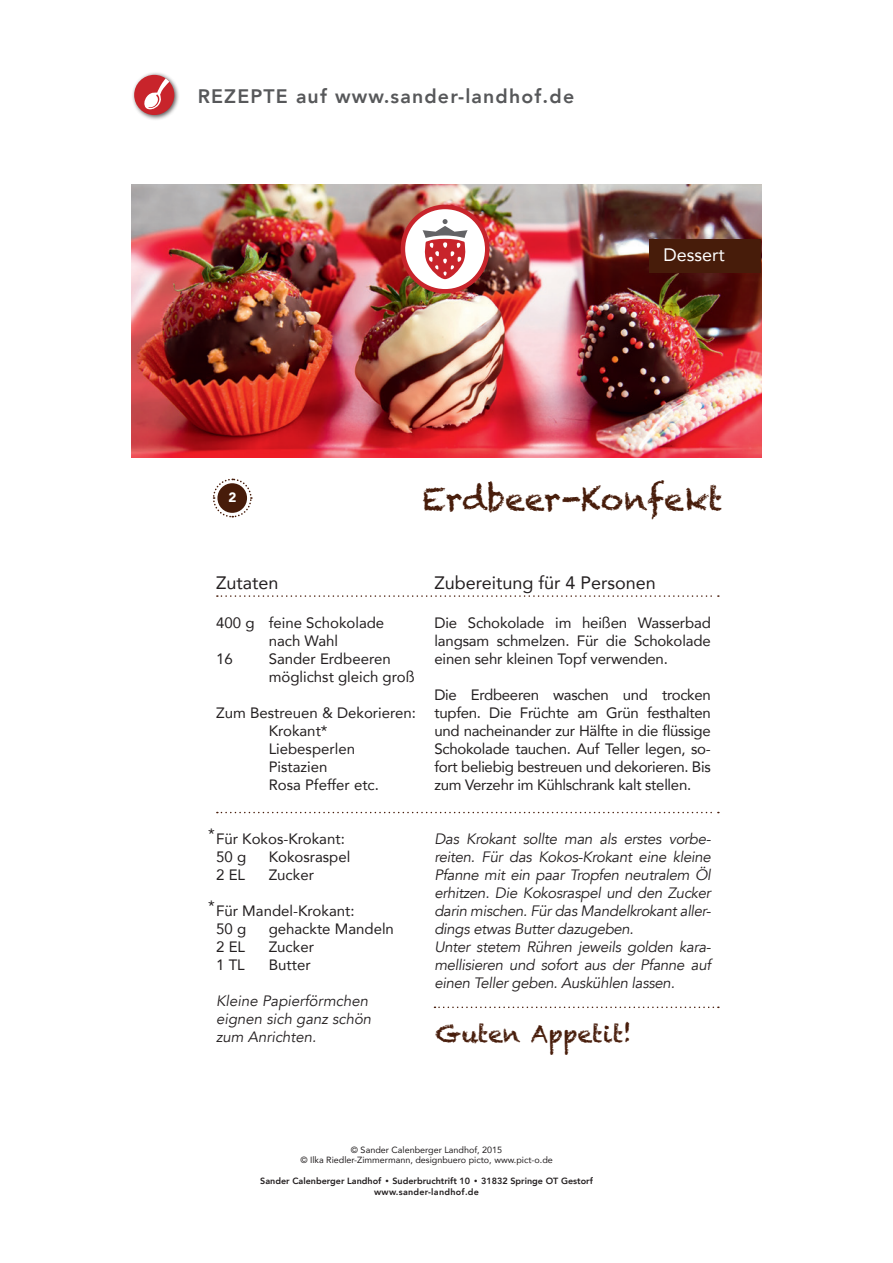
<style>
.page{position:relative;width:893px;height:1263px;background:#fff}
.page>*{position:absolute;margin:0;border:0;box-sizing:border-box;transform-origin:0 0}
.t1{font:31.5px "Chalkduster";color:#471c0a}
.t2{font:23.7px "Chalkduster";color:#471c0a}
.t3{font:800 19.5px "Avenir";letter-spacing:.06em;color:#57585a}
.t4{font:18px "Avenir";color:#231f20}
.t5{font:18px "Avenir";color:#fff}
.t6{font:15px/18px "Avenir";color:#231f20}
.t7{font:italic 15px/18px "Avenir";letter-spacing:-.02em;color:#231f20}
.t8{font:italic 15px/18px "Avenir";color:#231f20}
.t9{font:900 13.5px "Avenir";color:#fff}
.t10{font:800 9px/10.5px "Avenir";color:#231f20;text-align:center}
.t11{font:9px/10.5px "Avenir";color:#231f20;text-align:center}
.s1{font-family:"Front Page";font-weight:400}
</style>
<div class="page">
<img style="left:132px;top:185px;width:629px;height:272px">
<svg style="left:403px;top:207px;width:84px;height:84px"></svg>
<div style="left:401px;top:205px;width:88px;height:89px;border:4px solid #c8242b;border-radius:50%"></div>
<svg style="left:422px;top:219px;width:46px;height:60px"></svg>
<svg style="left:217px;top:595px;width:502px;height:2px"></svg>
<svg style="left:212px;top:478px;width:41px;height:40px"></svg>
<div style="left:649px;top:239px;width:112px;height:33px;background:#471c0a"></div>
<svg style="left:434px;top:1006px;width:285px;height:2px"></svg>
<svg style="left:217px;top:812px;width:502px;height:1px"></svg>
<div style="left:131px;top:72px;width:49px;height:49px;background:#231f20;opacity:.75"></div>
<div style="left:134px;top:75px;width:40px;height:40px;background:#c8242b;border-radius:50%"></div>
<svg style="left:144px;top:75px;width:30px;height:36px"></svg>
<h3 class="t3" style="left:198px;top:81px;width:378px">REZEPTE auf www.sander-landhof.de</h3>
<p class="t5" style="left:663px;top:241px;width:63px">Dessert</p>
<p class="t9" style="left:228px;top:486px;width:9px">2</p>
<h1 class="t1" style="left:422px;top:481px;width:302px">Erdbeer-Konfekt</h1>
<p class="t4" style="left:216px;top:568px;width:64px">Zutaten</p>
<p class="t6" style="left:216px;top:613px;width:170px">400 g feine Schokolade</p>
<p class="t6" style="left:269px;top:631px;width:71px">nach Wahl</p>
<p class="t6" style="left:216px;top:649px;width:18px">16</p>
<p class="t6" style="left:269px;top:649px;width:147px">Sander Erdbeeren möglichst gleich groß</p>
<p class="t6" style="left:269px;top:703px;width:149px;text-indent:-52px">Zum Bestreuen &amp; Dekorieren:<br>Krokant*<br>Liebesperlen<br>Pistazien<br>Rosa Pfeffer etc.</p>
<p class="t6" style="left:208px;top:824px;width:8px">*</p>
<p class="t6" style="left:216px;top:829px;width:130px">Für Kokos-Krokant:<br>50 g</p>
<p class="t6" style="left:269px;top:847px;width:83px">Kokosraspel</p>
<p class="t6" style="left:216px;top:865px;width:30px">2 EL</p>
<p class="t6" style="left:269px;top:865px;width:47px">Zucker</p>
<p class="t6" style="left:216px;top:901px;width:140px">Für Mandel-Krokant:<br>50 g</p>
<p class="t6" style="left:208px;top:897px;width:8px">*</p>
<p class="t6" style="left:269px;top:919px;width:127px">gehackte Mandeln</p>
<p class="t6" style="left:216px;top:937px;width:30px">2 EL</p>
<p class="t6" style="left:269px;top:937px;width:47px">Zucker</p>
<p class="t6" style="left:216px;top:955px;width:30px">1 TL</p>
<p class="t6" style="left:269px;top:955px;width:43px">Butter</p>
<p class="t8" style="left:216px;top:992px;width:157px">Kleine Papierförmchen eignen sich ganz schön zum Anrichten.</p>
<p class="t4" style="left:434px;top:568px;width:223px">Zubereitung für 4 Personen</p>
<p class="t6" style="left:434px;top:613px;width:278px;text-align:justify">Die Schokolade im heißen Wasserbad langsam schmelzen. Für die Schokolade einen sehr kleinen Topf verwenden.</p>
<p class="t6" style="left:434px;top:685px;width:278px;text-align:justify">Die Erdbeeren waschen und trocken tupfen. Die Früchte am Grün festhalten und nacheinander zur Hälfte in die flüssige Schokolade tauchen. Auf Teller legen, so&shy;fort beliebig bestreuen und dekorieren. Bis zum Verzehr im Kühlschrank kalt stellen.</p>
<p class="t7" style="left:434px;top:830px;width:278px">Das Krokant sollte man als erstes vorbe&shy;reiten. Für das Kokos-Krokant eine kleine Pfanne mit ein paar Tropfen neutralem Öl erhitzen. Die Kokosraspel und den Zucker darin mischen. Für das Mandelkrokant aller&shy;dings etwas Butter dazugeben.<br>Unter stetem Rühren jeweils golden kara&shy;mellisieren und sofort aus der Pfanne auf einen Teller geben. Auskühlen lassen.</p>
<h2 class="t2" style="left:435px;top:1020px;width:198px">Guten Appetit!</h2>
<p class="t11" style="left:300px;top:1144px;width:254px">© Sander Calenberger Landhof, 2015<br>© Ilka Riedler-Zimmermann, designbuero picto, www.pict-o.de</p>
<p class="t10" style="left:260px;top:1176px;width:334px">Sander Calenberger Landhof <span class="s1">•</span> Suderbruchtrift 10 <span class="s1">•</span> 31832 Springe OT Gestorf www.sander-landhof.de</p>
</div>
